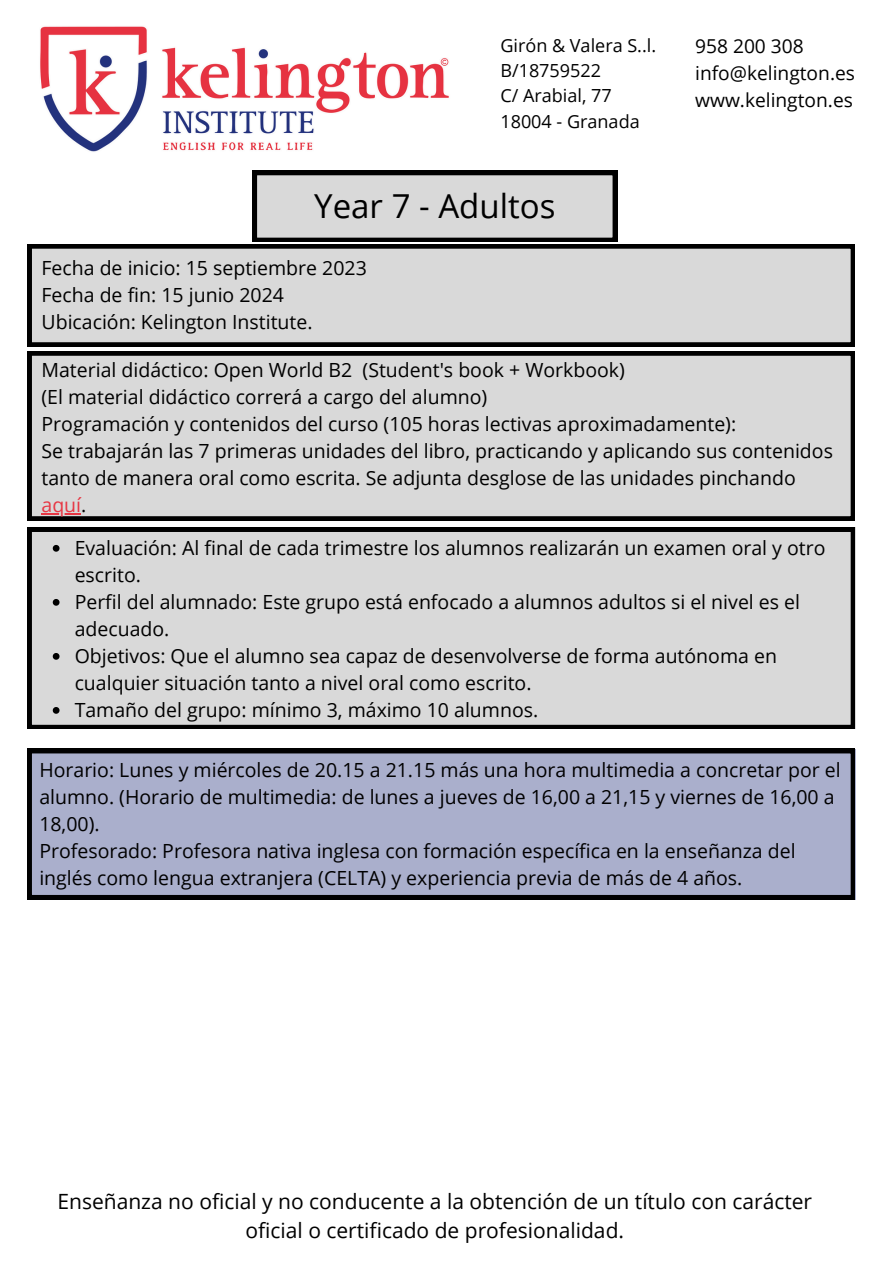
<style>
.page{position:relative;width:894px;height:1264px;background:#fff}
.page>*{position:absolute;margin:0;border:0;box-sizing:border-box;transform-origin:0 0}
.t1{font:33px "Open Sans";color:#000}
.t2{font:21px/29.2px "Open Sans";color:#000;text-align:center}
.t3{font:19.5px/27px "Open Sans";color:#000}
.t4{font:19.5px "Open Sans";color:#e73744}
.t5{font:19.2px/26.8px "Open Sans";color:#000}
.t6{font:18px "Open Sans";color:#000}
.s1{color:#000}
</style>
<div class="page">
<img style="left:40px;top:26px;width:409px;height:126px">
<svg style="left:252px;top:171px;width:365px;height:71px;background:#b9b9b9"></svg>
<svg style="left:27px;top:244px;width:827px;height:102px;background:#c4c4c4"></svg>
<div style="left:27px;top:527px;width:827px;height:202px;background:#d9d9d9"></div>
<svg style="left:53px;top:545px;width:6px;height:6px"></svg>
<svg style="left:53px;top:599px;width:6px;height:6px"></svg>
<svg style="left:53px;top:653px;width:6px;height:6px"></svg>
<svg style="left:53px;top:707px;width:6px;height:6px"></svg>
<div style="left:27px;top:351px;width:827px;height:169px;background:#d9d9d9"></div>
<hr style="left:41px;top:513px;width:40px;height:1px;background:#e73744">
<svg style="left:27px;top:749px;width:827px;height:150px;background:#9ea3be"></svg>
<p class="t6" style="left:500px;top:33px;width:157px">Girón &amp; Valera S..l.</p>
<p class="t6" style="left:500px;top:58px;width:102px">B/18759522</p>
<p class="t6" style="left:500px;top:83px;width:113px">C/ Arabial, 77</p>
<p class="t6" style="left:500px;top:108px;width:141px">18004 - Granada</p>
<h1 class="t1" style="left:314px;top:183px;width:243px">Year 7 - Adultos</h1>
<h2 class="t3" style="left:41px;top:254px;width:327px">Fecha de inicio: 15 septiembre 2023<br>Fecha de fin: 15 junio 2024<br>Ubicación: Kelington Institute.</h2>
<h2 class="t5" style="left:695px;top:32px;width:161px">958 200 308 info@kelington.es www.kelington.es</h2>
<h2 class="t3" style="left:41px;top:356px;width:792px">Material didáctico: Open World B2 (Student's book + Workbook)<br>(El material didáctico correrá a cargo del alumno)<br>Programación y contenidos del curso (105 horas lectivas aproximadamente):<br>Se trabajarán las 7 primeras unidades del libro, practicando y aplicando sus contenidos tanto de manera oral como escrita. Se adjunta desglose de las unidades pinchando</h2>
<h2 class="t4" style="left:41px;top:491px;width:46px">aquí<span class="s1">.</span></h2>
<h2 class="t3" style="left:75px;top:534px;width:752px">Evaluación: Al final de cada trimestre los alumnos realizarán un examen oral y otro escrito.</h2>
<p class="t3" style="left:75px;top:588px;width:726px">Perfil del alumnado: Este grupo está enfocado a alumnos adultos si el nivel es el adecuado.</p>
<p class="t3" style="left:75px;top:642px;width:703px">Objetivos: Que el alumno sea capaz de desenvolverse de forma autónoma en cualquier situación tanto a nivel oral como escrito.</p>
<p class="t3" style="left:75px;top:696px;width:465px">Tamaño del grupo: mínimo 3, máximo 10 alumnos.</p>
<p class="t3" style="left:39px;top:755px;width:802px">Horario: Lunes y miércoles de 20.15 a 21.15 más una hora multimedia a concretar por el alumno. (Horario de multimedia: de lunes a jueves de 16,00 a 21,15 y viernes de 16,00 a 18,00).<br>Profesorado: Profesora nativa inglesa con formación específica en la enseñanza del inglés como lengua extranjera (CELTA) y experiencia previa de más de 4 años.</p>
<p class="t2" style="left:57px;top:1186px;width:756px">Enseñanza no oficial y no conducente a la obtención de un título con carácter oficial o certificado de profesionalidad.</p>
</div>
